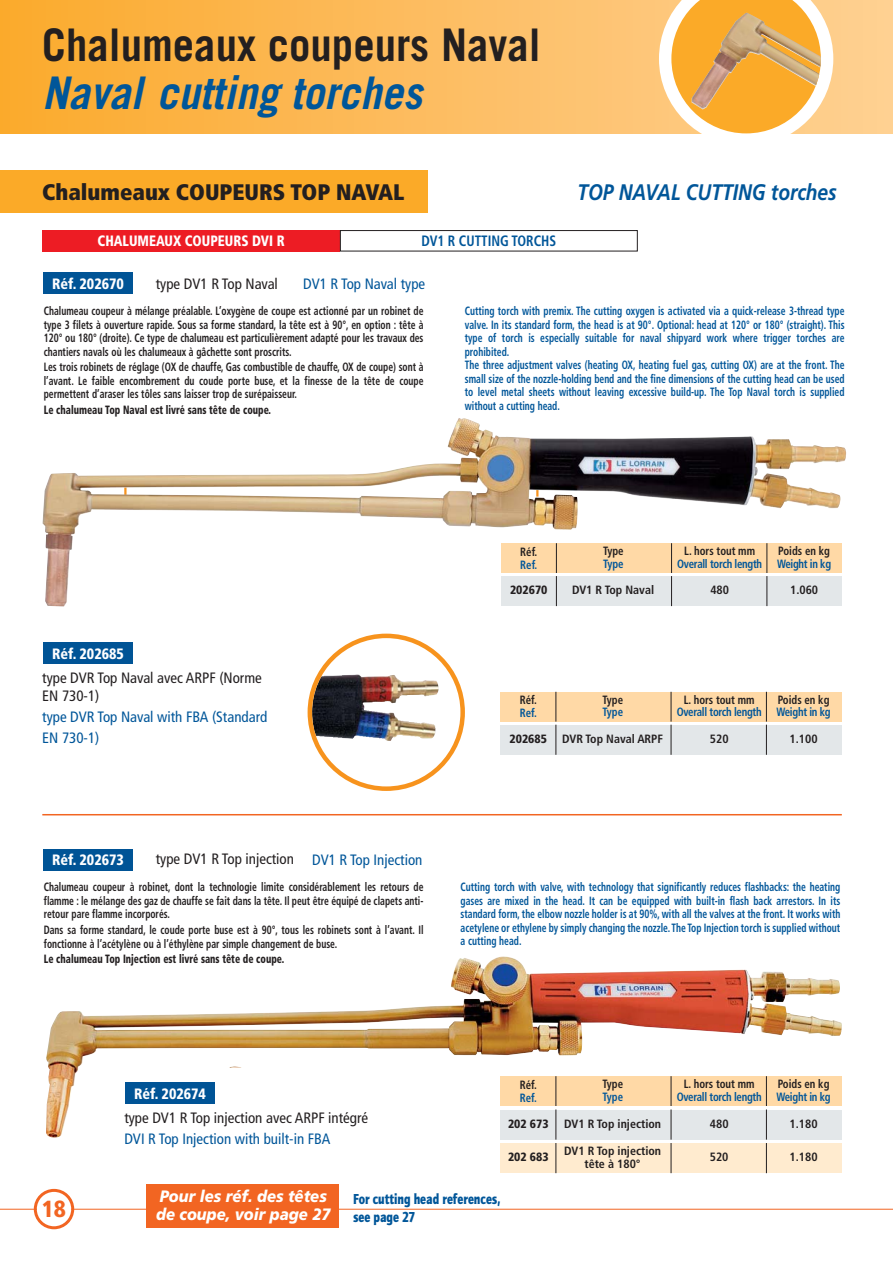
<style>
.page{position:relative;width:893px;height:1263px;background:#fff}
.page>*{position:absolute;margin:0;border:0;box-sizing:border-box;transform-origin:0 0}
.t1{font:700 45px "Trade Gothic";color:#231f20;scale:.95 1}
.t2{font:italic 700 45px "Trade Gothic";color:#005699;scale:.95 1}
.t3{font:900 condensed 23.25px "Frutiger";color:#f26522}
.t4{font:900 condensed 22.5px "Frutiger";color:#231f20}
.t5{font:italic 700 22.5px "Frutiger";color:#005699;scale:.85 1}
.t6{font:italic 900 16.5px/18px "Frutiger";color:#fff;scale:.9 1}
.t7{font:condensed 15px/18px "Frutiger";color:#231f20}
.t8{font:condensed 15px/21px "Frutiger";color:#005699}
.t9{font:900 condensed 15px "Frutiger";color:#fff;scale:.95 1}
.t10{font:900 15px/18px "Quay Itc T";color:#005699;scale:.8 1}
.t11{font:900 condensed 15px "Frutiger";color:#fff;scale:.9 1}
.t12{font:700 condensed 15px "Frutiger";color:#005699;scale:.9 1}
.t13{font:700 condensed 12px/13.5px "Frutiger";color:#005699;scale:.8 1}
.t14{font:700 condensed 12px/13.5px "Frutiger";color:#231f20;text-align:justify;scale:.8 1}
.t15{font:700 condensed 12px "Frutiger";color:#231f20}
.t16{font:900 condensed 12px "Frutiger";color:#231f20;scale:.8 1}
.t17{font:700 condensed 12px "Frutiger";color:#231f20;scale:.9 1}
.t18{font:700 condensed 12px "Frutiger";letter-spacing:-.025em;color:#005699;scale:.9 1}
.t19{font:700 condensed 12px "Frutiger";color:#005699;scale:.9 1}
.t20{font:900 condensed 12px "Frutiger";color:#231f20}
.s1{color:#005699}
</style>
<div class="page">
<hr style="left:0;top:1209px;width:892px;height:1px;background:#f26522">
<svg style="left:34px;top:1189px;width:40px;height:40px"></svg>
<svg style="left:0;top:0;width:892px;height:133px"></svg>
<svg style="left:659px;top:0;width:174px;height:134px"></svg>
<img style="left:691px;top:12px;width:130px;height:121px">
<div style="left:0;top:170px;width:428px;height:43px;background:#fbaa28"></div>
<img style="left:46px;top:956px;width:796px;height:182px">
<div style="left:42px;top:230px;width:298px;height:21px;background:#ed1c24"></div>
<div style="left:340px;top:230px;width:298px;height:21px;border:1px solid #231f20"></div>
<div style="left:43px;top:272px;width:90px;height:22px;background:#005496"></div>
<div style="left:43px;top:643px;width:90px;height:21px;background:#005496"></div>
<img style="left:43px;top:418px;width:803px;height:188px">
<div style="left:501px;top:543px;width:341px;height:30px;background:#ffd9a6"></div>
<div style="left:501px;top:576px;width:341px;height:30px;background:#e3e7e9"></div>
<hr style="left:556px;top:543px;width:1px;height:30px;background:#231f20">
<hr style="left:671px;top:543px;width:1px;height:30px;background:#231f20">
<hr style="left:766px;top:543px;width:1px;height:30px;background:#231f20">
<hr style="left:556px;top:576px;width:1px;height:30px;background:#231f20">
<hr style="left:671px;top:576px;width:1px;height:30px;background:#231f20">
<hr style="left:766px;top:576px;width:1px;height:30px;background:#231f20">
<div style="left:501px;top:1076px;width:341px;height:30px;background:#ffd9a6"></div>
<div style="left:501px;top:1110px;width:341px;height:29px;background:#e3e7e9"></div>
<hr style="left:555px;top:1076px;width:1px;height:30px;background:#231f20">
<hr style="left:671px;top:1076px;width:1px;height:30px;background:#231f20">
<hr style="left:766px;top:1076px;width:1px;height:30px;background:#231f20">
<hr style="left:555px;top:1109px;width:1px;height:31px;background:#231f20">
<hr style="left:671px;top:1109px;width:1px;height:31px;background:#231f20">
<hr style="left:766px;top:1109px;width:1px;height:31px;background:#231f20">
<div style="left:501px;top:1143px;width:341px;height:30px;background:#ffebcf"></div>
<hr style="left:555px;top:1143px;width:1px;height:30px;background:#231f20">
<hr style="left:671px;top:1143px;width:1px;height:30px;background:#231f20">
<hr style="left:766px;top:1143px;width:1px;height:30px;background:#231f20">
<div style="left:501px;top:692px;width:341px;height:30px;background:#ffd9a6"></div>
<div style="left:501px;top:725px;width:341px;height:30px;background:#e3e7e9"></div>
<hr style="left:555px;top:692px;width:1px;height:30px;background:#231f20">
<hr style="left:671px;top:692px;width:1px;height:30px;background:#231f20">
<hr style="left:766px;top:692px;width:1px;height:30px;background:#231f20">
<hr style="left:555px;top:725px;width:1px;height:30px;background:#231f20">
<hr style="left:671px;top:725px;width:1px;height:30px;background:#231f20">
<hr style="left:766px;top:725px;width:1px;height:30px;background:#231f20">
<div style="left:43px;top:849px;width:90px;height:21px;background:#005496"></div>
<hr style="left:42px;top:814px;width:800px;height:1px;background:#f26522">
<div style="left:125px;top:1083px;width:90px;height:21px;background:#005496"></div>
<svg style="left:308px;top:634px;width:157px;height:157px"></svg>
<div style="left:146px;top:1185px;width:193px;height:43px;background:#f26522"></div>
<h1 class="t1" style="left:42px;top:29px;width:526px">Chalumeaux coupeurs Naval</h1>
<h1 class="t2" style="left:42px;top:77px;width:410px">Naval cutting torches</h1>
<h3 class="t4" style="left:42px;top:183px;width:364px">Chalumeaux COUPEURS TOP NAVAL</h3>
<h3 class="t5" style="left:577px;top:183px;width:307px">TOP NAVAL CUTTING torches</h3>
<p class="t11" style="left:98px;top:235px;width:209px">CHALUMEAUX COUPEURS DVI R</p>
<p class="t12" style="left:421px;top:235px;width:151px">DV1 R CUTTING TORCHS</p>
<p class="t9" style="left:52px;top:277px;width:77px">Réf. 202670</p>
<p class="t7" style="left:156px;top:276px;width:124px">type DV1 R Top Naval</p>
<p class="t8" style="left:303px;top:274px;width:124px">DV1 R Top Naval type</p>
<p class="t14" style="left:44px;top:305px;width:476px">Chalumeau coupeur à mélange préalable. L’oxygène de coupe est actionné par un robinet de type 3 filets à ouverture rapide. Sous sa forme standard, la tête est à 90°, en option : tête à 120° ou 180° (droite). Ce type de chalumeau est particulièrement adapté pour les travaux des chantiers navals où les chalumeaux à gâchette sont proscrits.</p>
<p class="t14" style="left:44px;top:361px;width:476px">Les trois robinets de réglage (OX de chauffe, Gas combustible de chauffe, OX de coupe) sont à l’avant. Le faible encombrement du coude porte buse, et la finesse de la tête de coupe permettent d’araser les tôles sans laisser trop de surépaisseur.</p>
<p class="t16" style="left:44px;top:405px;width:286px">Le chalumeau Top Naval est livré sans tête de coupe.</p>
<p class="t13" style="left:465px;top:305px;width:476px">Cutting torch with premix. The cutting oxygen is activated via a quick-release 3-thread type valve. In its standard form, the head is at 90°. Optional: head at 120° or 180° (straight). This type of torch is especially suitable for naval shipyard work where trigger torches are prohibited.<br>The three adjustment valves (heating OX, heating fuel gas, cutting OX) are at the front. The small size of the nozzle-holding bend and the fine dimensions of the cutting head can be used to level metal sheets without leaving excessive build-up. The Top Naval torch is supplied without a cutting head.</p>
<p class="t9" style="left:52px;top:647px;width:77px">Réf. 202685</p>
<p class="t7" style="left:42px;top:670px;width:221px">type DVR Top Naval avec ARPF (Norme<br>EN 730-1)</p>
<p class="t8" style="left:42px;top:708px;width:227px">type DVR Top Naval with FBA (Standard<br>EN 730-1)</p>
<p class="t17" style="left:520px;top:547px;width:20px">Réf.</p>
<p class="t17" style="left:603px;top:546px;width:24px">Type</p>
<p class="t17" style="left:684px;top:546px;width:80px">L. hors tout mm</p>
<p class="t17" style="left:778px;top:546px;width:59px">Poids en kg</p>
<p class="t19" style="left:520px;top:560px;width:20px">Ref.</p>
<p class="t19" style="left:603px;top:559px;width:24px">Type</p>
<p class="t18" style="left:677px;top:559px;width:173px">Overall torch length Weight in kg</p>
<p class="t20" style="left:510px;top:585px;width:39px">202670</p>
<p class="t15" style="left:572px;top:585px;width:84px">DV1 R Top Naval</p>
<p class="t15" style="left:710px;top:585px;width:20px">480</p>
<p class="t15" style="left:790px;top:585px;width:30px">1.060</p>
<p class="t17" style="left:520px;top:695px;width:20px">Réf.</p>
<p class="t17" style="left:602px;top:695px;width:24px">Type</p>
<p class="t17" style="left:684px;top:695px;width:80px">L. hors tout mm</p>
<p class="t17" style="left:778px;top:695px;width:59px">Poids en kg</p>
<p class="t19" style="left:520px;top:708px;width:20px">Ref.</p>
<p class="t19" style="left:602px;top:707px;width:24px">Type</p>
<p class="t18" style="left:677px;top:707px;width:173px">Overall torch length Weight in kg</p>
<p class="t20" style="left:509px;top:734px;width:39px">202685</p>
<p class="t15" style="left:562px;top:734px;width:102px">DVR Top Naval ARPF</p>
<p class="t15" style="left:710px;top:734px;width:20px">520</p>
<p class="t15" style="left:789px;top:734px;width:30px">1.100</p>
<p class="t9" style="left:52px;top:854px;width:77px">Réf. 202673</p>
<p class="t7" style="left:156px;top:851px;width:268px">type DV1 R Top injection <span class="s1">DV1 R Top Injection</span></p>
<p class="t14" style="left:44px;top:882px;width:476px">Chalumeau coupeur à robinet, dont la technologie limite considérablement les retours de flamme : le mélange des gaz de chauffe se fait dans la tête. Il peut être équipé de clapets anti&shy;retour pare flamme incorporés.</p>
<p class="t14" style="left:44px;top:924px;width:476px">Dans sa forme standard, le coude porte buse est à 90°, tous les robinets sont à l’avant. Il fonctionne à l’acétylène ou à l’éthylène par simple changement de buse.</p>
<p class="t16" style="left:44px;top:954px;width:302px">Le chalumeau Top Injection est livré sans tête de coupe.</p>
<p class="t13" style="left:461px;top:882px;width:476px;text-align:justify">Cutting torch with valve, with technology that significantly reduces flashbacks: the heating gases are mixed in the head. It can be equipped with built-in flash back arrestors. In its standard form, the elbow nozzle holder is at 90%, with all the valves at the front. It works with acetylene or ethylene by simply changing the nozzle. The Top Injection torch is supplied without a cutting head.</p>
<p class="t9" style="left:134px;top:1088px;width:77px">Réf. 202674</p>
<p class="t7" style="left:124px;top:1110px;width:245px">type DV1 R Top injection avec ARPF intégré</p>
<p class="t8" style="left:124px;top:1130px;width:207px">DVI R Top Injection with built-in FBA</p>
<p class="t17" style="left:520px;top:1080px;width:20px">Réf.</p>
<p class="t17" style="left:602px;top:1079px;width:24px">Type</p>
<p class="t17" style="left:684px;top:1079px;width:80px">L. hors tout mm</p>
<p class="t17" style="left:778px;top:1079px;width:59px">Poids en kg</p>
<p class="t19" style="left:520px;top:1093px;width:20px">Ref.</p>
<p class="t19" style="left:602px;top:1092px;width:24px">Type</p>
<p class="t18" style="left:677px;top:1092px;width:173px">Overall torch length Weight in kg</p>
<p class="t20" style="left:508px;top:1119px;width:42px">202 673</p>
<p class="t15" style="left:564px;top:1119px;width:99px">DV1 R Top injection</p>
<p class="t15" style="left:710px;top:1119px;width:20px">480</p>
<p class="t15" style="left:789px;top:1119px;width:30px">1.180</p>
<p class="t20" style="left:508px;top:1152px;width:42px">202 683</p>
<p class="t15" style="left:564px;top:1146px;width:98px">DV1 R Top injection</p>
<p class="t15" style="left:710px;top:1152px;width:20px">520</p>
<p class="t15" style="left:789px;top:1152px;width:30px">1.180</p>
<p class="t15" style="left:584px;top:1159px;width:58px">tête à 180°</p>
<h2 class="t3" style="left:42px;top:1200px;width:26px">18</h2>
<h3 class="t6" style="left:156px;top:1188px;width:195px">Pour les réf. des têtes de coupe, voir page 27</h3>
<p class="t10" style="left:353px;top:1191px;width:186px">For cutting head references, see page 27</p>
</div>
